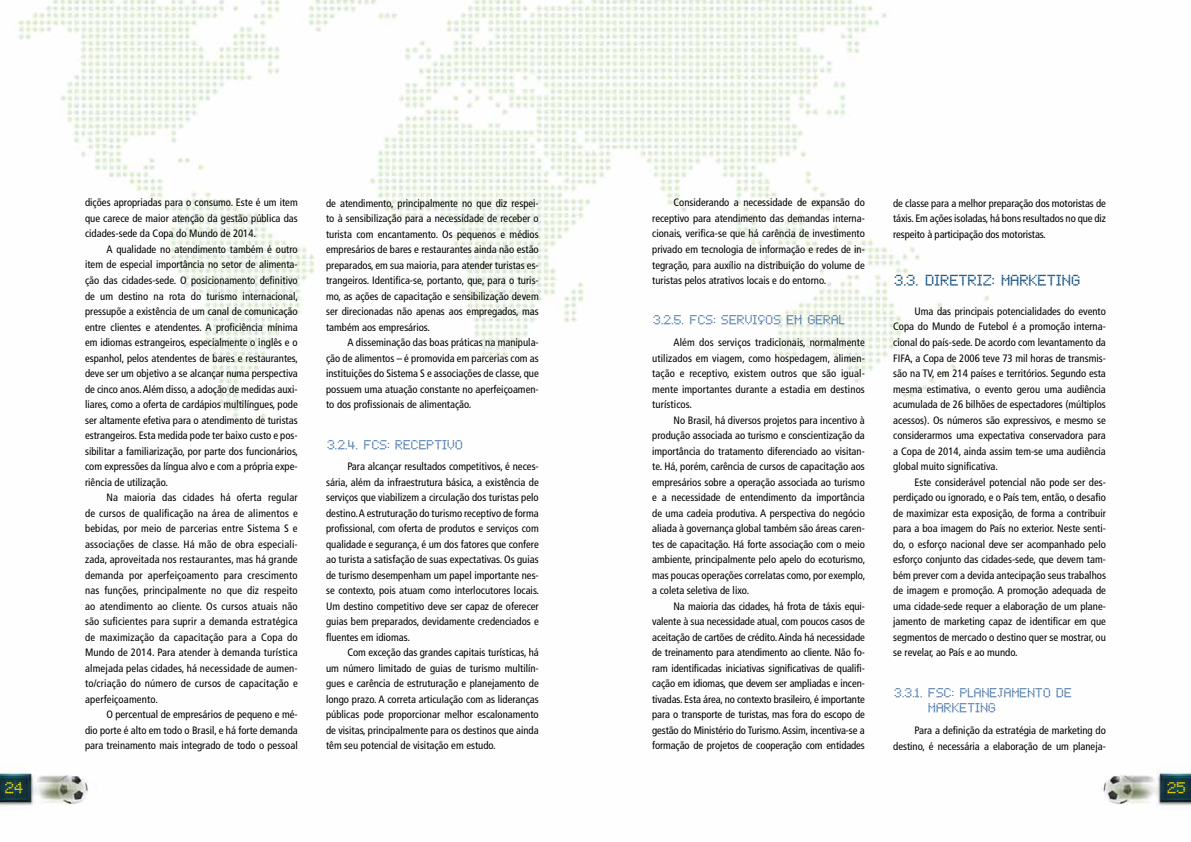
<style>
.page{position:relative;width:1191px;height:842px;background:#fff}
.page>*{position:absolute;margin:0;border:0;box-sizing:border-box;transform-origin:0 0}
.t1{font:14px "Chess Type";letter-spacing:-.015em;color:#004276}
.t2{font:12.9px "LCD Dot";color:#ffe700}
.t3{font:12px/15.7px "Chess Type";letter-spacing:-.015em;color:#3f6fa5}
.t4{font:condensed 10.7px/15.5px "Frutiger";color:#000;text-align:justify}
</style>
<div class="page">
<img style="left:0;top:0;width:1191px;height:807px">
<p class="t4" style="left:85px;top:195px;width:214px">dições apropriadas para o consumo. Este é um item que carece de maior atenção da gestão pública das cidades-sede da Copa do Mundo de 2014.</p>
<p class="t4" style="left:85px;top:242px;width:215px;text-indent:21px">A qualidade no atendimento também é outro item de especial importância no setor de alimenta&shy;ção das cidades‑sede. O posicionamento definitivo de um destino na rota do turismo internacional, pressupõe a existência de um canal de comunicação entre clientes e atendentes. A proficiência mínima em idiomas estrangeiros, especialmente o inglês e o espanhol, pelos atendentes de bares e restaurantes, deve ser um objetivo a se alcançar numa perspectiva de cinco anos. Além disso, a adoção de medidas auxi&shy;liares, como a oferta de cardápios multilíngues, pode ser altamente efetiva para o atendimento de turistas estrangeiros. Esta medida pode ter baixo custo e pos&shy;sibilitar a familiarização, por parte dos funcionários, com expressões da língua alvo e com a própria expe&shy;riência de utilização.</p>
<p class="t4" style="left:85px;top:490px;width:214px;text-indent:21px">Na maioria das cidades há oferta regular de cursos de qualificação na área de alimentos e bebidas, por meio de parcerias entre Sistema S e associações de classe. Há mão de obra especiali&shy;zada, aproveitada nos restaurantes, mas há grande demanda por aperfeiçoamento para crescimento nas funções, principalmente no que diz respeito ao atendimento ao cliente. Os cursos atuais não são suficientes para suprir a demanda estratégica de maximização da capacitação para a Copa do Mundo de 2014. Para atender à demanda turística almejada pelas cidades, há necessidade de aumen&shy;to/criação do número de cursos de capacitação e aperfeiçoamento.</p>
<p class="t4" style="left:85px;top:707px;width:214px;text-indent:21px">O percentual de empresários de pequeno e mé&shy;dio porte é alto em todo o Brasil, e há forte demanda para treinamento mais integrado de todo o pessoal</p>
<p class="t4" style="left:326px;top:195px;width:214px">de atendimento, principalmente no que diz respei&shy;to à sensibilização para a necessidade de receber o turista com encantamento. Os pequenos e médios empresários de bares e restaurantes ainda não estão preparados, em sua maioria, para atender turistas es&shy;trangeiros. Identifica‑se, portanto, que, para o turis&shy;mo, as ações de capacitação e sensibilização devem ser direcionadas não apenas aos empregados, mas também aos empresários.</p>
<p class="t4" style="left:326px;top:335px;width:214px;text-indent:21px">A disseminação das boas práticas na manipula&shy;ção de alimentos – é promovida em parcerias com as instituições do Sistema S e associações de classe, que possuem uma atuação constante no aperfeiçoamen&shy;to dos profissionais de alimentação.</p>
<p class="t3" style="left:326px;top:436px;width:138px">3.2.4. FCS: RECEPTIVO</p>
<p class="t4" style="left:326px;top:459px;width:214px;text-indent:21px">Para alcançar resultados competitivos, é neces&shy;sária, além da infraestrutura básica, a existência de serviços que viabilizem a circulação dos turistas pelo destino. A estruturação do turismo receptivo de forma profissional, com oferta de produtos e serviços com qualidade e segurança, é um dos fatores que confere ao turista a satisfação de suas expectativas. Os guias de turismo desempenham um papel importante nes&shy;se contexto, pois atuam como interlocutores locais.<br>Um destino competitivo deve ser capaz de oferecer guias bem preparados, devidamente credenciados e fluentes em idiomas.</p>
<p class="t4" style="left:326px;top:645px;width:214px;text-indent:21px">Com exceção das grandes capitais turísticas, há um número limitado de guias de turismo multilín&shy;gues e carência de estruturação e planejamento de longo prazo. A correta articulação com as lideranças públicas pode proporcionar melhor escalonamento de visitas, principalmente para os destinos que ainda têm seu potencial de visitação em estudo.</p>
<p class="t4" style="left:652px;top:195px;width:214px;text-indent:21px">Considerando a necessidade de expansão do receptivo para atendimento das demandas interna&shy;cionais, verifica‑se que há carência de investimento privado em tecnologia de informação e redes de in&shy;tegração, para auxílio na distribuição do volume de turistas pelos atrativos locais e do entorno.</p>
<p class="t3" style="left:652px;top:312px;width:194px">3.2.5. FCS: SERVIÇOS EM GERAL</p>
<p class="t4" style="left:652px;top:335px;width:214px;text-indent:21px">Além dos serviços tradicionais, normalmente utilizados em viagem, como hospedagem, alimen&shy;tação e receptivo, existem outros que são igual&shy;mente importantes durante a estadia em destinos turísticos.</p>
<p class="t4" style="left:652px;top:412px;width:215px;text-indent:21px">No Brasil, há diversos projetos para incentivo à produção associada ao turismo e conscientização da importância do tratamento diferenciado ao visitan&shy;te. Há, porém, carência de cursos de capacitação aos empresários sobre a operação associada ao turismo e a necessidade de entendimento da importância de uma cadeia produtiva. A perspectiva do negócio aliada à governança global também são áreas caren&shy;tes de capacitação. Há forte associação com o meio ambiente, principalmente pelo apelo do ecoturismo, mas poucas operações correlatas como, por exemplo, a coleta seletiva de lixo.</p>
<p class="t4" style="left:652px;top:598px;width:214px;text-indent:21px">Na maioria das cidades, há frota de táxis equi&shy;valente à sua necessidade atual, com poucos casos de aceitação de cartões de crédito. Ainda há necessidade de treinamento para atendimento ao cliente. Não fo&shy;ram identificadas iniciativas significativas de qualifi&shy;cação em idiomas, que devem ser ampliadas e incen&shy;tivadas. Esta área, no contexto brasileiro, é importante para o transporte de turistas, mas fora do escopo de gestão do Ministério do Turismo. Assim, incentiva‑se a formação de projetos de cooperação com entidades</p>
<p class="t4" style="left:893px;top:195px;width:214px">de classe para a melhor preparação dos motoristas de táxis. Em ações isoladas, há bons resultados no que diz respeito à participação dos motoristas.</p>
<h1 class="t1" style="left:893px;top:270px;width:188px">3.3. DIRETRIZ: MARKETING</h1>
<p class="t4" style="left:893px;top:304px;width:214px;text-indent:21px">Uma das principais potencialidades do evento Copa do Mundo de Futebol é a promoção interna&shy;cional do país-sede. De acordo com levantamento da FIFA, a Copa de 2006 teve 73 mil horas de transmis&shy;são na TV, em 214 países e territórios. Segundo esta mesma estimativa, o evento gerou uma audiência acumulada de 26 bilhões de espectadores (múltiplos acessos). Os números são expressivos, e mesmo se considerarmos uma expectativa conservadora para a Copa de 2014, ainda assim tem‑se uma audiência global muito significativa.</p>
<p class="t4" style="left:893px;top:474px;width:214px;text-indent:21px">Este considerável potencial não pode ser des&shy;perdiçado ou ignorado, e o País tem, então, o desafio de maximizar esta exposição, de forma a contribuir para a boa imagem do País no exterior. Neste senti&shy;do, o esforço nacional deve ser acompanhado pelo esforço conjunto das cidades‑sede, que devem tam&shy;bém prever com a devida antecipação seus trabalhos de imagem e promoção. A promoção adequada de uma cidade‑sede requer a elaboração de um plane&shy;jamento de marketing capaz de identificar em que segmentos de mercado o destino quer se mostrar, ou se revelar, ao País e ao mundo.</p>
<p class="t3" style="left:927px;top:684px;width:145px;text-indent:-34px">3.3.1. FSC: PLANEJAMENTO DE<br>MARKETING</p>
<p class="t4" style="left:893px;top:723px;width:214px;text-align:right">Para a definição da estratégia de marketing do destino, é necessária a elaboração de um planeja-</p>
<p class="t2" style="left:6px;top:782px;width:20px">24</p>
<p class="t2" style="left:1167px;top:782px;width:20px">25</p>
</div>
